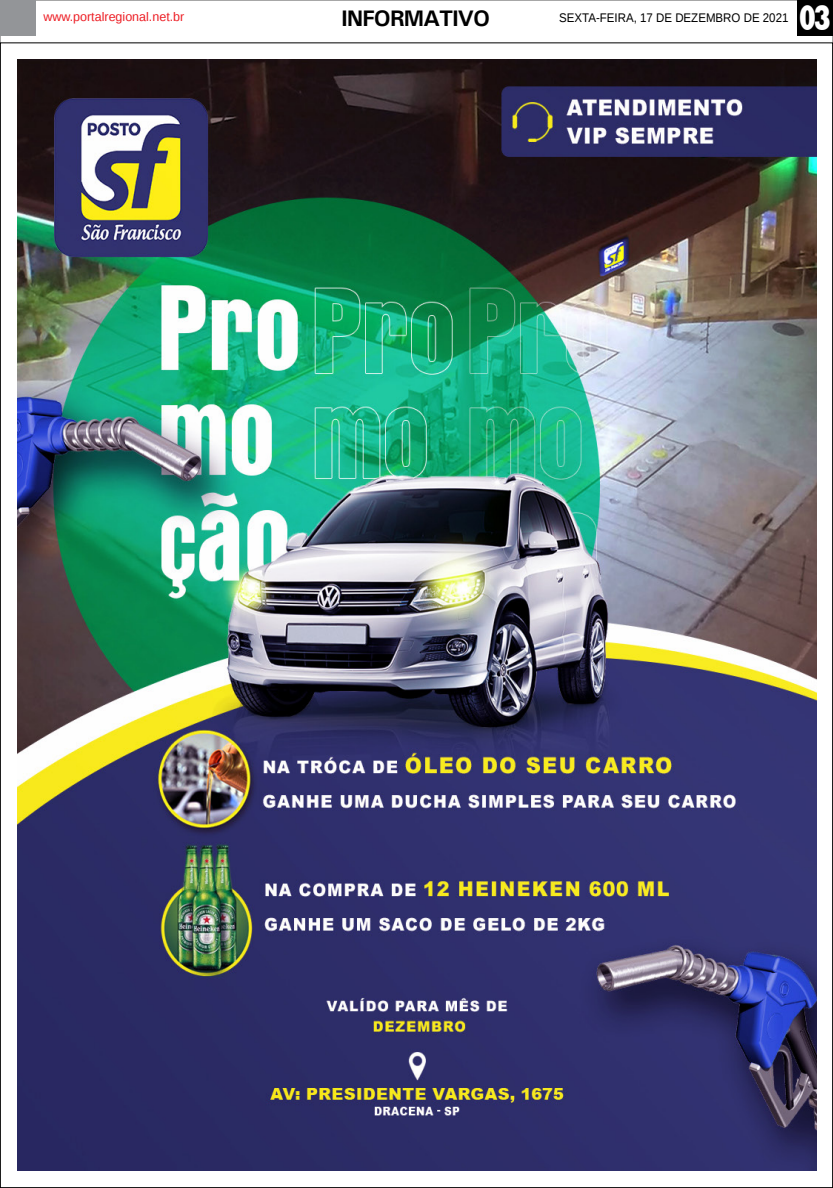
<style>
.page{position:relative;width:833px;height:1188px;background:#fff}
.page>*{position:absolute;margin:0;border:0;box-sizing:border-box;transform-origin:0 0}
.t1{font:800 36.12px "Rockwell";color:#fff;scale:.7 1}
.TITULO_PG{font:700 22.5px "Univers";letter-spacing:-.04em;color:#000}
.DATA_PG{font:12.5px "Liberation Sans";color:#000;scale:.92 1}
.DATA_PG-2{font:12.5px "Liberation Sans";color:#ed1d24}
</style>
<div class="page">
<div style="left:0;top:0;width:35px;height:35px;background:#939598"></div>
<div style="left:797px;top:0;width:36px;height:35px;background:#000"></div>
<img style="left:18px;top:59px;width:798px;height:1111px">
<p class="DATA_PG-2" style="left:43px;top:10px;width:143px">www.portalregional.net.br</p>
<p class="TITULO_PG" style="left:342px;top:5px;width:150px">INFORMATIVO</p>
<p class="DATA_PG" style="left:559px;top:10px;width:251px">SEXTA-FEIRA, 17 DE DEZEMBRO DE 2021</p>
<p class="t1" style="left:799px;top:-3px;width:48px">03</p>
</div>
